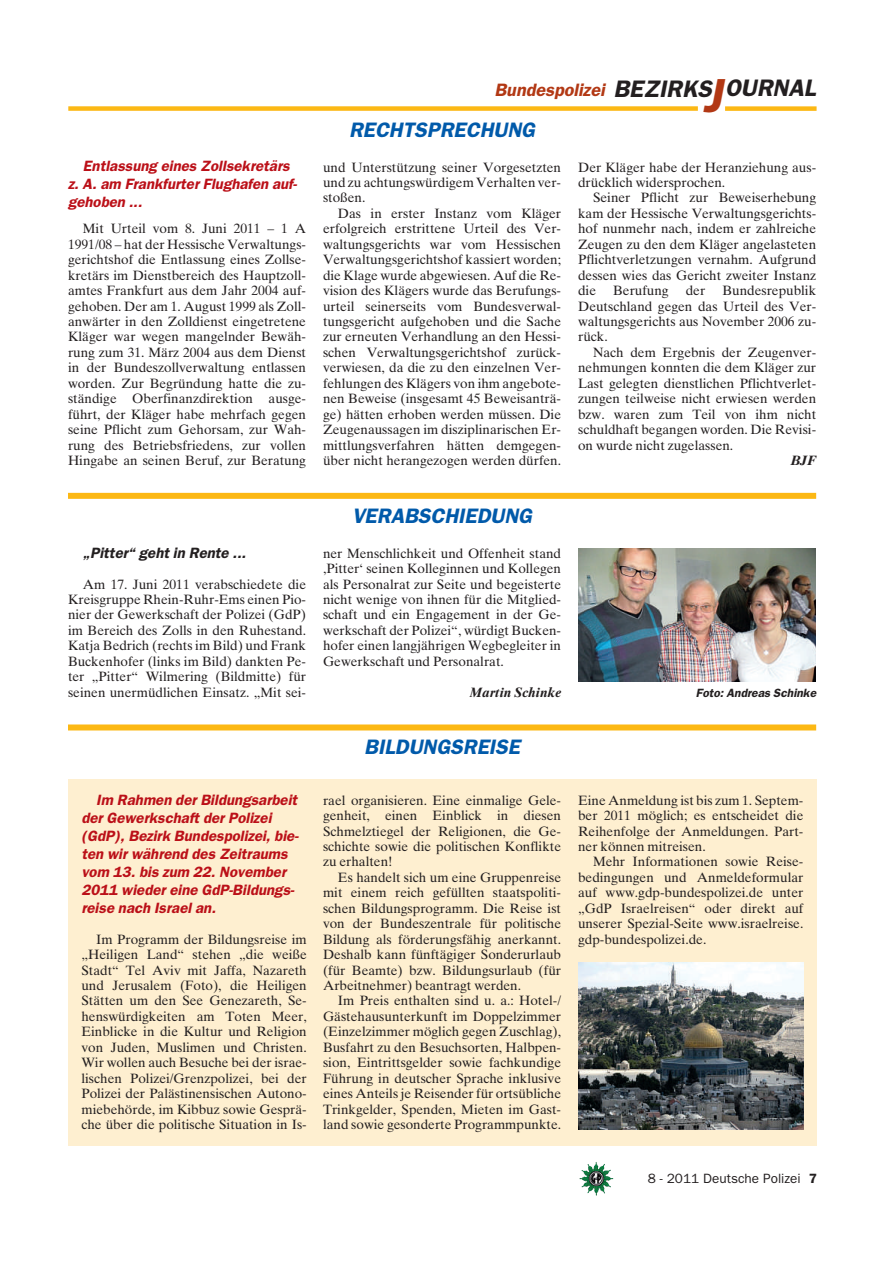
<style>
.page{position:relative;width:893px;height:1263px;background:#fff}
.page>*{position:absolute;margin:0;border:0;box-sizing:border-box;transform-origin:0 0}
.t1{font:48px "Franklin Gothic Demi Oblique OV HUVGMB";color:#b23814}
.t2{font:21px "Franklin Gothic Demi Oblique OV HUVGMB";color:#015aaa}
.t3{font:18px "Franklin Gothic Demi Oblique OV HUVGMB";color:#b23814}
.t4{font:15px/18px "Franklin Gothic Demi Oblique OV HUVGMB";color:#bb1018}
.t5{font:15px "Franklin Gothic Demi Oblique OV HUVGMB";color:#231f20}
.t6{font:13.5px/15.5px "Times Ten Roman OV DUVGMB";color:#231f20;text-align:justify}
.t7{font:13.5px "Franklin Gothic Book OV AUVGMB";color:#231f20}
.t8{font:13.5px "Times Ten Bold Italic OV FUVGMB";color:#231f20}
.t9{font:12px "Franklin Gothic Demi Oblique OV HUVGMB";color:#231f20}
.s1{font-size:24px;color:#231f20}
.s2{font-family:"Franklin Gothic Demi OV BUVGMB"}
</style>
<div class="page">
<img style="left:581px;top:1164px;width:32px;height:32px">
<div style="left:68px;top:106px;width:630px;height:5px;background:#fcb814"></div>
<div style="left:725px;top:106px;width:91px;height:5px;background:#fcb814"></div>
<div style="left:68px;top:493px;width:748px;height:6px;background:#fcb814"></div>
<div style="left:68px;top:725px;width:748px;height:5px;background:#fcb814"></div>
<img style="left:578px;top:549px;width:238px;height:132px">
<div style="left:68px;top:780px;width:748px;height:366px;background:#feefd0"></div>
<img style="left:578px;top:963px;width:225px;height:166px">
<p class="t4" style="left:68px;top:158px;width:231px;text-indent:15px">Entlassung eines Zollsekretärs z. A. am Frankfurter Flughafen auf&shy;gehoben ...</p>
<p class="t6" style="left:68px;top:222px;width:240px;text-indent:15px">Mit Urteil vom 8. Juni 2011 – 1 A 1991/08 – hat der Hessische Verwaltungs&shy;gerichtshof die Entlassung eines Zollse&shy;kretärs im Dienstbereich des Hauptzoll&shy;amtes Frankfurt aus dem Jahr 2004 auf&shy;gehoben. Der am 1. August 1999 als Zoll&shy;anwärter in den Zolldienst eingetretene Kläger war wegen mangelnder Bewäh&shy;rung zum 31. März 2004 aus dem Dienst in der Bundeszollverwaltung entlassen worden. Zur Begründung hatte die zu&shy;ständige Oberfinanzdirektion ausge&shy;führt, der Kläger habe mehrfach gegen seine Pflicht zum Gehorsam, zur Wah&shy;rung des Betriebsfriedens, zur vollen Hingabe an seinen Beruf, zur Beratung</p>
<p class="t5" style="left:83px;top:547px;width:165px">„Pitter“ geht in Rente ...</p>
<p class="t6" style="left:68px;top:578px;width:240px;text-indent:15px">Am 17. Juni 2011 verabschiedete die Kreisgruppe Rhein-Ruhr-Ems einen Pio&shy;nier der Gewerkschaft der Polizei (GdP) im Bereich des Zolls in den Ruhestand.<br>Katja Bedrich (rechts im Bild) und Frank Buckenhofer (links im Bild) dankten Pe&shy;ter „Pitter“ Wilmering (Bildmitte) für seinen unermüdlichen Einsatz. „Mit sei-</p>
<p class="t4" style="left:81px;top:792px;width:219px;text-indent:15px">Im Rahmen der Bildungsarbeit der Gewerkschaft der Polizei (GdP), Bezirk Bundespolizei, bie&shy;ten wir während des Zeitraums vom 13. bis zum 22. November<br>2011 wieder eine GdP-Bildungs&shy;reise nach Israel an.</p>
<p class="t6" style="left:81px;top:933px;width:227px;text-indent:15px">Im Programm der Bildungsreise im „Heiligen Land“ stehen „die weiße Stadt“ Tel Aviv mit Jaffa, Nazareth und Jerusalem (Foto), die Heiligen Stätten um den See Genezareth, Se&shy;henswürdigkeiten am Toten Meer, Einblicke in die Kultur und Religion von Juden, Muslimen und Christen.<br>Wir wollen auch Besuche bei der israe&shy;lischen Polizei/Grenzpolizei, bei der Polizei der Palästinensischen Autono&shy;miebehörde, im Kibbuz sowie Gesprä&shy;che über die politische Situation in Is-</p>
<h1 class="t1" style="left:703px;top:77px;width:21px">J</h1>
<h3 class="t3" style="left:494px;top:83px;width:323px">Bundespolizei <span class="s1">BEZIRKS OURNAL</span></h3>
<h2 class="t2" style="left:349px;top:121px;width:187px">RECHTSPRECHUNG</h2>
<p class="t6" style="left:323px;top:161px;width:240px">und Unterstützung seiner Vorgesetzten und zu achtungswürdigem Verhalten ver&shy;stoßen.</p>
<p class="t6" style="left:323px;top:207px;width:240px;text-indent:15px">Das in erster Instanz vom Kläger erfolgreich erstrittene Urteil des Ver&shy;waltungsgerichts war vom Hessischen Verwaltungsgerichtshof kassiert worden; die Klage wurde abgewiesen. Auf die Re&shy;vision des Klägers wurde das Berufungs&shy;urteil seinerseits vom Bundesverwal&shy;tungsgericht aufgehoben und die Sache zur erneuten Verhandlung an den Hessi&shy;schen Verwaltungsgerichtshof zurück&shy;verwiesen, da die zu den einzelnen Ver&shy;fehlungen des Klägers von ihm angebote&shy;nen Beweise (insgesamt 45 Beweisanträ&shy;ge) hätten erhoben werden müssen. Die Zeugenaussagen im disziplinarischen Er&shy;mittlungsverfahren hätten demgegen&shy;über nicht herangezogen werden dürfen.</p>
<h2 class="t2" style="left:352px;top:508px;width:182px">VERABSCHIEDUNG</h2>
<p class="t6" style="left:323px;top:547px;width:240px">ner Menschlichkeit und Offenheit stand ,Pitter‘ seinen Kolleginnen und Kollegen als Personalrat zur Seite und begeisterte nicht wenige von ihnen für die Mitglied&shy;schaft und ein Engagement in der Ge&shy;werkschaft der Polizei“, würdigt Bucken&shy;hofer einen langjährigen Wegbegleiter in Gewerkschaft und Personalrat.</p>
<p class="t8" style="left:469px;top:687px;width:93px">Martin Schinke</p>
<p class="t6" style="left:578px;top:161px;width:240px">Der Kläger habe der Heranziehung aus&shy;drücklich widersprochen.</p>
<p class="t6" style="left:578px;top:192px;width:240px;text-indent:15px">Seiner Pflicht zur Beweiserhebung kam der Hessische Verwaltungsgerichts&shy;hof nunmehr nach, indem er zahlreiche Zeugen zu den dem Kläger angelasteten Pflichtverletzungen vernahm. Aufgrund dessen wies das Gericht zweiter Instanz die</p>
<p class="t6" style="left:578px;top:284px;width:240px;text-indent:144px">Bundesrepublik Deutschland gegen das Urteil des Ver&shy;waltungsgerichts aus November 2006 zu&shy;rück.</p>
<p class="t6" style="left:578px;top:346px;width:240px;text-indent:15px">Nach dem Ergebnis der Zeugenver&shy;nehmungen konnten die dem Kläger zur Last gelegten dienstlichen Pflichtverlet&shy;zungen teilweise nicht erwiesen werden bzw. waren zum Teil von ihm nicht schuldhaft begangen worden. Die Revisi&shy;on wurde nicht zugelassen.</p>
<p class="t8" style="left:791px;top:455px;width:27px">BJF</p>
<p class="t6" style="left:613px;top:284px;width:57px">Berufung</p>
<p class="t6" style="left:686px;top:284px;width:21px">der</p>
<p class="t9" style="left:696px;top:688px;width:122px">Foto: Andreas Schinke</p>
<h2 class="t2" style="left:364px;top:739px;width:157px">BILDUNGSREISE</h2>
<p class="t6" style="left:323px;top:794px;width:240px">rael organisieren. Eine einmalige Gele&shy;genheit, einen Einblick in diesen Schmelztiegel der Religionen, die Ge&shy;schichte sowie die politischen Konflikte zu erhalten!</p>
<p class="t6" style="left:323px;top:871px;width:240px;text-indent:15px">Es handelt sich um eine Gruppenreise mit einem reich gefüllten staatspoliti&shy;schen Bildungsprogramm. Die Reise ist von der Bundeszentrale für politische Bildung als förderungsfähig anerkannt.<br>Deshalb kann fünftägiger Sonderurlaub (für Beamte) bzw. Bildungsurlaub (für Arbeitnehmer) beantragt werden.</p>
<p class="t6" style="left:323px;top:995px;width:240px;text-indent:15px">Im Preis enthalten sind u. a.: Hotel-/ Gästehausunterkunft im Doppelzimmer (Einzelzimmer möglich gegen Zuschlag), Busfahrt zu den Besuchsorten, Halbpen&shy;sion, Eintrittsgelder sowie fachkundige Führung in deutscher Sprache inklusive eines Anteils je Reisender für ortsübliche Trinkgelder, Spenden, Mieten im Gast&shy;land sowie gesonderte Programmpunkte.</p>
<p class="t6" style="left:578px;top:794px;width:227px">Eine Anmeldung ist bis zum 1. Septem&shy;ber 2011 möglich; es entscheidet die Reihenfolge der Anmeldungen. Part&shy;ner können mitreisen.</p>
<p class="t6" style="left:578px;top:856px;width:227px;text-indent:15px">Mehr Informationen sowie Reise&shy;bedingungen und Anmeldeformular auf www.gdp-bundespolizei.de unter „GdP Israelreisen“ oder direkt auf unserer Spezial-Seite www.israelreise. gdp-bundespolizei.de.</p>
<p class="t7" style="left:648px;top:1173px;width:171px">8 - 2011 Deutsche Polizei <span class="s2">7</span></p>
</div>
